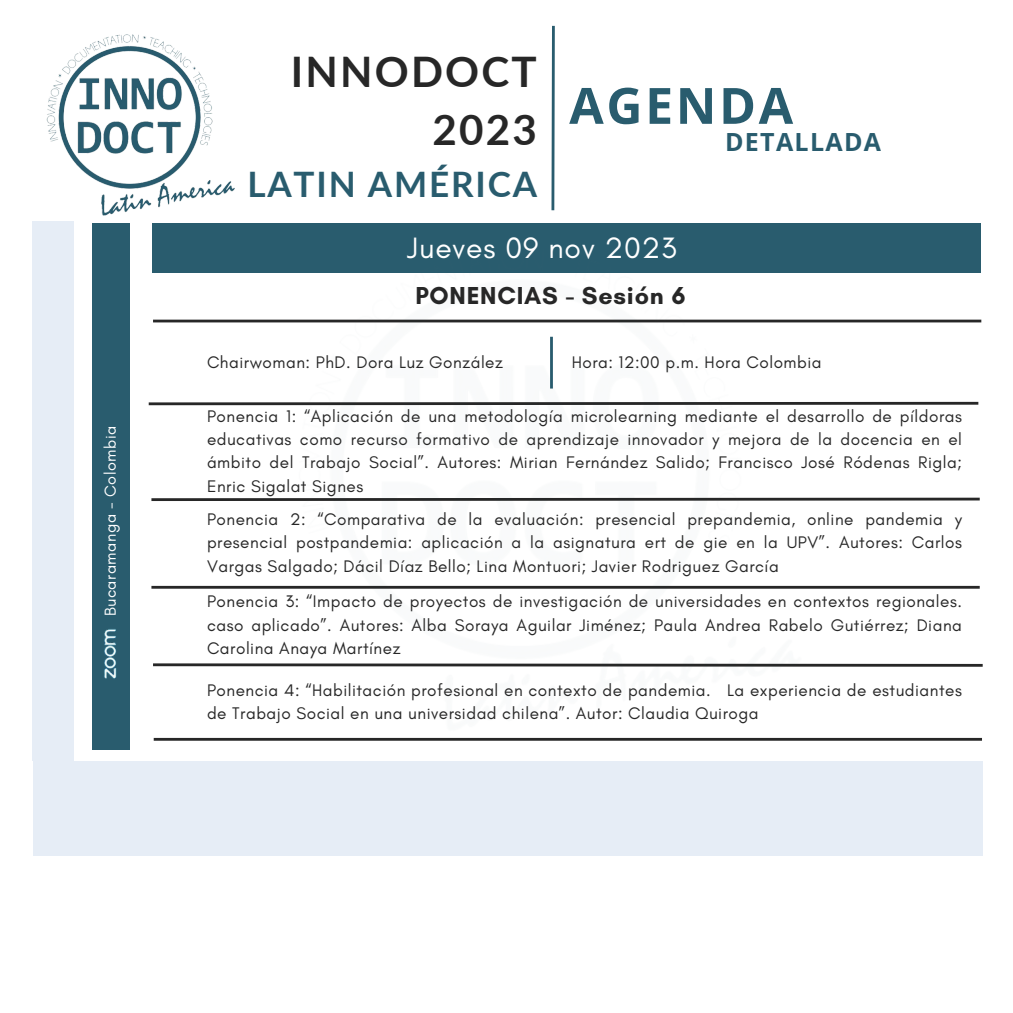
<style>
.page{position:relative;width:1013px;height:1013px;background:#fff}
.page>*{position:absolute;margin:0;border:0;box-sizing:border-box;transform-origin:0 0}
.t1{font:700 50px "Open Sans";letter-spacing:.05em;color:#295c6e}
.t2{font:700 42.12px/58.2px "Lato";letter-spacing:.05em;color:#272727;text-align:right}
.t3{font:700 35.12px "Lato";letter-spacing:.05em;color:#295c6e}
.t4{font:30px "Glacial Indifference";letter-spacing:.03em;color:#fff}
.t5{font:700 25px "Glacial Indifference";letter-spacing:.03em;color:#272727}
.t6{font:700 25px "Open Sans";letter-spacing:.055em;color:#295c6e}
.t7{font:17.12px/23.5px "Glacial Indifference";letter-spacing:.03em;color:#272727;text-align:justify}
.t8{font:16.12px "Glacial Indifference";letter-spacing:.03em;color:#fff}
</style>
<div class="page">
<div style="left:32px;top:221px;width:41px;height:540px;background:#e6edf6"></div>
<div style="left:152px;top:223px;width:829px;height:49px;background:#295c6e"></div>
<hr style="left:153px;top:319px;width:828px;height:3px;background:#272727">
<hr style="left:151px;top:586px;width:828px;height:2px;background:#272727">
<svg style="left:151px;top:497px;width:829px;height:4px"></svg>
<svg style="left:148px;top:401px;width:831px;height:5px"></svg>
<hr style="left:154px;top:738px;width:828px;height:2px;background:#272727">
<svg style="left:551px;top:25px;width:4px;height:186px"></svg>
<svg style="left:153px;top:663px;width:830px;height:4px"></svg>
<img style="left:46px;top:34px;width:189px;height:182px">
<div style="left:92px;top:223px;width:38px;height:526px;background:#295c6e"></div>
<img style="left:104px;top:629px;width:13px;height:50px">
<img style="left:256px;top:272px;width:561px;height:469px">
<div style="left:33px;top:761px;width:949px;height:94px;background:#e6edf6"></div>
<hr style="left:550px;top:337px;width:3px;height:51px;background:#295c6e">
<p class="t8" style="left:100px;top:616px;width:192px;rotate:-90deg">Bucaramanga - Colombia</p>
<p class="t2" style="left:291px;top:41px;width:247px">INNODOCT<br>2023</p>
<p class="t3" style="left:247px;top:162px;width:291px">LATIN AMÉRICA</p>
<p class="t1" style="left:569px;top:70px;width:225px">AGENDA</p>
<p class="t6" style="left:725px;top:124px;width:157px">DETALLADA</p>
<p class="t4" style="left:407px;top:229px;width:271px">Jueves 09 nov 2023</p>
<p class="t5" style="left:415px;top:280px;width:272px">PONENCIAS - Sesión 6</p>
<p class="t7" style="left:207px;top:350px;width:297px">Chairwoman: PhD. Dora Luz González</p>
<p class="t7" style="left:207px;top:404px;width:756px">Ponencia 1: “Aplicación de una metodología microlearning mediante el desarrollo de píldoras educativas como recurso formativo de aprendizaje innovador y mejora de la docencia en el ámbito del Trabajo Social”. Autores: Mirian Fernández Salido; Francisco José Ródenas Rigla; Enric Sigalat Signes</p>
<p class="t7" style="left:571px;top:350px;width:251px">Hora: 12:00 p.m. Hora Colombia</p>
<p class="t7" style="left:207px;top:507px;width:756px">Ponencia 2: “Comparativa de la evaluación: presencial prepandemia, online pandemia y presencial postpandemia: aplicación a la asignatura ert de gie en la UPV”. Autores: Carlos Vargas Salgado; Dácil Díaz Bello; Lina Montuori; Javier Rodriguez García</p>
<p class="t7" style="left:207px;top:589px;width:756px">Ponencia 3: “Impacto de proyectos de investigación de universidades en contextos regionales. caso aplicado”. Autores: Alba Soraya Aguilar Jiménez; Paula Andrea Rabelo Gutiérrez; Diana Carolina Anaya Martínez</p>
<p class="t7" style="left:207px;top:678px;width:756px">Ponencia 4: “Habilitación profesional en contexto de pandemia. La experiencia de estudiantes de Trabajo Social en una universidad chilena”. Autor: Claudia Quiroga</p>
</div>
